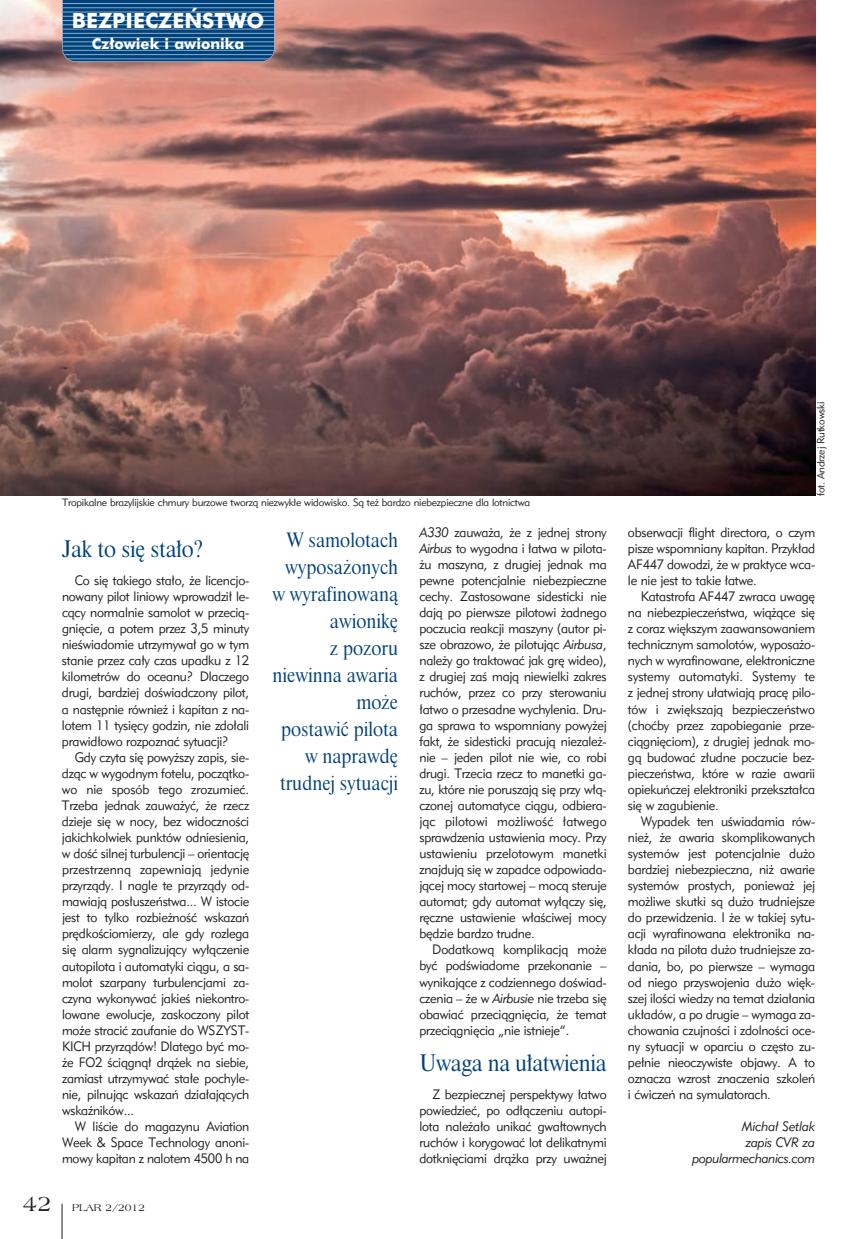
<style>
.page{position:relative;width:868px;height:1239px;background:#fff}
.page>*{position:absolute;margin:0;border:0;box-sizing:border-box;transform-origin:0 0}
.t1{font:22.5px "Dutch 801 Hd EU";letter-spacing:-.015em;color:#004279}
.t2{font:700 21px "Futura EU";color:#fff}
.t3{font:19.5px/27px "Dutch 801 Hd EU";color:#004279;text-align:right;scale:.95 1}
.t4{font:700 15px "Futura EU";color:#fff}
.t5{font:13.5px/16px "Geometric 415 Lt EU";letter-spacing:-.015em;color:#231f20;text-align:justify;scale:.95 1}
.t6{font:italic 13.5px/16px "Geometric 415 Lt EU";letter-spacing:-.015em;color:#231f20;text-align:right;scale:.95 1}
.t7{font:10.5px "Geometric 415 Lt EU";letter-spacing:-.015em;color:#231f20}
.t8{font:10.5px "Americana EU";color:#231f20}
.s1{font-size:22.5px}
.s2{font-style:italic}
</style>
<div class="page">
<hr style="left:62px;top:1203px;width:1px;height:35px;background:#231f20">
<img style="left:0;top:0;width:815px;height:495px">
<svg style="left:62px;top:0;width:213px;height:62px"></svg>
<h2 class="t2" style="left:72px;top:8px;width:194px">BEZPIECZEŃSTWO</h2>
<p class="t4" style="left:92px;top:34px;width:154px">Człowiek i awionika</p>
<p class="t7" style="left:62px;top:498px;width:469px">Tropikalne brazylijskie chmury burzowe tworzą niezwykłe widowisko. Są też bardzo niebezpieczne dla lotnictwa</p>
<h1 class="t1" style="left:62px;top:540px;width:143px">Jak to się sta ło?</h1>
<p class="t5" style="left:62px;top:573px;width:198px;text-indent:13px">Co się ta kie go sta ło, że li cen cjo - no wa ny pi lot li nio wy wpro wa dził le - cą cy nor mal nie sa mo lot w prze cią - gnię cie, a po tem przez 3,5 mi nu ty nie świa do mie utrzy my wał go w tym sta nie przez ca ły czas upad ku z 12 ki lo me trów do oce anu? Dla cze go dru gi, bar dziej do świad czo ny pi lot, a na stęp nie rów nież i ka pi tan z na - lo tem 11 ty się cy go dzin, nie zdo ła li pra wi dło wo roz po znać sy tu acji?</p>
<p class="t5" style="left:62px;top:750px;width:199px;text-indent:13px">Gdy czy ta się po wyż szy za pis, sie - dząc w wy god nym fo te lu, po cząt ko - wo nie spo sób te go zro zu mieć.<br>Trze ba jed nak za uwa żyć, że rzecz dzie je się w no cy, bez wi docz no ści ja kich kol wiek punk tów od nie sie nia, w dość sil nej tur bu len cji – orien ta cję prze strzen ną za pew nia ją je dy nie przy rzą dy. I na gle te przy rzą dy od - ma wia ją po słu szeń stwa... W isto cie jest to tyl ko roz bież ność wska zań pręd ko ścio mie rzy, ale gdy roz le ga się alarm sy gna li zu ją cy wy łą cze nie au to pi lo ta i au to ma ty ki cią gu, a sa - mo lot szar pa ny tur bu len cja mi za - czy na wy ko ny wać ja kieś nie kon tro - lo wa ne ewo lu cje, za sko czo ny pi lot mo że stra cić za ufa nie do WSZYST - KICH przy rzą dów! Dla te go być mo - że FO2 ścią gnął drą żek na sie bie, za miast utrzy my wać sta łe po chy le - nie, pil nu jąc wska zań dzia ła ją cych wskaź ni ków...</p>
<p class="t5" style="left:62px;top:1119px;width:198px;text-indent:13px">W li ście do ma ga zy nu Avia tion We ek &amp; Spa ce Tech no lo gy ano ni - mo wy ka pi tan z na lo tem 4500 h na</p>
<p class="t8" style="left:23px;top:1203px;width:124px"><span class="s1">42</span> PLAR 2/2012</p>
<h3 class="t3" style="left:272px;top:528px;width:134px">W samolotach wyposażonych w wyrafinowaną awionikę<br>z pozoru niewinna awaria może<br>postawić pilota w naprawdę trudnej sytuacji</h3>
<p class="t5" style="left:419px;top:525px;width:198px"><span class="s2">A330</span> za uwa ża, że z jed nej stro ny <span class="s2">Air bus</span> to wy god na i ła twa w pi lo ta - żu ma szy na, z dru giej jed nak ma pew ne po ten cjal nie nie bez piecz ne ce chy. Za sto so wa ne si de stic ki nie da ją po pierw sze pi lo to wi żad ne go po czu cia re ak cji ma szy ny (au tor pi - sze ob ra zo wo, że pi lo tu jąc <span class="s2">Air bu sa</span>, na le ży go trak to wać jak grę wi deo), z dru giej zaś ma ją nie wiel ki za kres ru chów, przez co przy ste ro wa niu ła two o prze sad ne wy chy le nia. Dru - ga spra wa to wspo mnia ny po wy żej fakt, że si de stic ki pra cu ją nie za leż - nie – je den pi lot nie wie, co ro bi dru gi. Trze cia rzecz to ma net ki ga - zu, któ re nie po ru sza ją się przy włą - czo nej au to ma ty ce cią gu, od bie ra - jąc pi lo to wi moż li wość ła twe go spraw dze nia usta wie nia mo cy. Przy usta wie niu prze lo to wym ma net ki znaj du ją się w za pad ce od po wia da - ją cej mo cy star to wej – mo cą ste ru je au to mat; gdy au to mat wy łą czy się, ręcz ne usta wie nie wła ści wej mo cy bę dzie bar dzo trud ne.</p>
<p class="t5" style="left:419px;top:942px;width:198px;text-indent:13px">Do dat ko wą kom pli ka cją mo że być pod świa do me prze ko na nie – wy ni ka ją ce z co dzien ne go do świad - cze nia – że w <span class="s2">Air bu sie</span> nie trze ba się oba wiać prze cią gnię cia, że te mat prze cią gnię cia „nie ist nie je”.</p>
<h1 class="t1" style="left:419px;top:1054px;width:189px">Uwa ga na uła twie nia</h1>
<p class="t5" style="left:419px;top:1087px;width:198px;text-indent:13px">Z bez piecz nej per spek ty wy ła two po wie dzieć, po odłą cze niu au to pi - lo ta na le ża ło uni kać gwał tow nych ru chów i ko ry go wać lot de li kat ny mi do tknię cia mi drąż ka przy uważ nej</p>
<p class="t7" style="left:816px;top:496px;width:96px;rotate:-90deg">fot. Andrzej Rutkowski</p>
<p class="t5" style="left:628px;top:525px;width:198px">ob ser wa cji fli ght di rec to ra, o czym pi sze wspo mnia ny ka pi tan. Przy kład AF447 do wo dzi, że w prak ty ce wca - le nie jest to ta kie ła twe.</p>
<p class="t5" style="left:627px;top:589px;width:198px;text-indent:13px">Ka ta stro fa AF447 zwra ca uwa gę na nie bez pie czeń stwa, wią żą ce się z co raz więk szym za awan so wa niem tech nicz nym sa mo lo tów, wy po sa żo - nych w wy ra fi no wa ne, elek tro nicz ne sys te my au to ma ty ki. Sys te my te z jed nej stro ny uła twia ją pra cę pi lo - tów i zwięk sza ją bez pie czeń stwo (choć by przez za po bie ga nie prze - cią gnię ciom), z dru giej jed nak mo - gą bu do wać złud ne po czu cie bez - pie czeń stwa, któ re w ra zie awa rii opie kuń czej elek tro ni ki prze kształ ca się w za gu bie nie.</p>
<p class="t5" style="left:627px;top:814px;width:198px;text-indent:13px">Wy pa dek ten uświa da mia rów - nież, że awa ria skom pli ko wa nych sys te mów jest po ten cjal nie du żo bar dziej nie bez piecz na, niż awa rie sys te mów pro stych, po nie waż jej moż li we skut ki są du żo trud niej sze do prze wi dze nia. I że w ta kiej sy tu - acji wy ra fi no wa na elek tro ni ka na - kła da na pi lo ta du żo trud niej sze za - da nia, bo, po pierw sze – wy ma ga od nie go przy swo je nia du żo więk - szej ilo ści wie dzy na te mat dzia ła nia ukła dów, a po dru gie – wy ma ga za - cho wa nia czuj no ści i zdol no ści oce - ny sy tu acji w opar ciu o czę sto zu - peł nie nie oczy wi ste ob ja wy. A to ozna cza wzrost zna cze nia szko leń i ćwi czeń na sy mu la to rach.</p>
<p class="t6" style="left:692px;top:1119px;width:130px">Mi chał Se tlak<br>za pis CVR za<br>po pu lar me cha nics.com</p>
</div>
